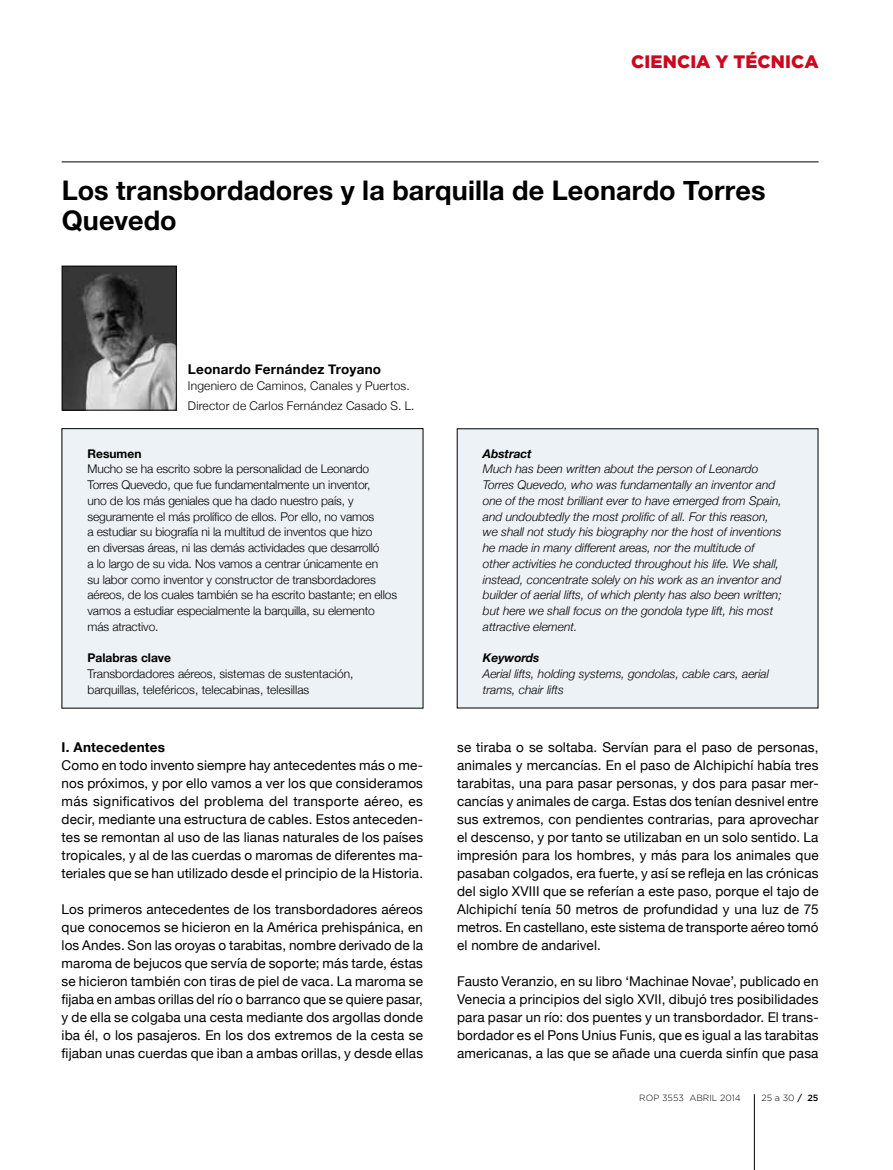
<style>
.page{position:relative;width:893px;height:1170px;background:#fff}
.page>*{position:absolute;margin:0;border:0;box-sizing:border-box;transform-origin:0 0}
.t1{font:700 27px/30px "Helvetica Neue";letter-spacing:.005em;color:#000}
.t2{font:900 18px "Gotham";letter-spacing:.005em;color:#cd071e}
.t3{font:13.5px/18px "Helvetica Neue";letter-spacing:.01em;color:#000;text-align:justify}
.t4{font:700 13.5px "Helvetica Neue";letter-spacing:.02em;color:#000}
.t5{font:300 12px/15.8px "Helvetica Neue";letter-spacing:-.01em;color:#000}
.t6{font:italic 300 12px/15.8px "Helvetica Neue";color:#000}
.t7{font:300 12px/20px "Helvetica Neue";letter-spacing:.015em;color:#000}
.t8{font:700 12px "Helvetica Neue";color:#000}
.t9{font:italic 700 12px "Helvetica Neue";color:#000}
.t10{font:300 9px "Gotham";color:#000}
.s1{font-weight:500}
</style>
<div class="page">
<hr style="left:754px;top:1094px;width:1px;height:75px;background:#000">
<div style="left:62px;top:428px;width:361px;height:280px;background:#ecf2f5"></div>
<img style="left:64px;top:268px;width:111px;height:140px">
<div style="left:62px;top:266px;width:115px;height:144px;border:1px solid #000"></div>
<div style="left:457px;top:429px;width:361px;height:279px;background:#ecf2f5"></div>
<hr style="left:62px;top:162px;width:757px;height:1px;background:#000">
<h2 class="t2" style="left:631px;top:50px;width:189px">CIENCIA Y TÉCNICA</h2>
<h1 class="t1" style="left:62px;top:175px;width:705px">Los transbordadores y la barquilla de Leonardo Torres<br>Quevedo</h1>
<p class="t4" style="left:188px;top:361px;width:195px">Leonardo Fernández Troyano</p>
<p class="t7" style="left:188px;top:375px;width:228px">Ingeniero de Caminos, Canales y Puertos.<br>Director de Carlos Fernández Casado S. L.</p>
<p class="t8" style="left:87px;top:446px;width:55px">Resumen</p>
<p class="t5" style="left:87px;top:461px;width:311px">Mucho se ha escrito sobre la personalidad de Leonardo Torres Quevedo, que fue fundamentalmente un inventor,<br>uno de los más geniales que ha dado nuestro país, y seguramente el más prolífico de ellos. Por ello, no vamos<br>a estudiar su biografía ni la multitud de inventos que hizo<br>en diversas áreas, ni las demás actividades que desarrolló<br>a lo largo de su vida. Nos vamos a centrar únicamente en<br>su labor como inventor y constructor de transbordadores aéreos, de los cuales también se ha escrito bastante; en ellos vamos a estudiar especialmente la barquilla, su elemento más atractivo.</p>
<p class="t8" style="left:87px;top:650px;width:85px">Palabras clave</p>
<p class="t5" style="left:87px;top:665px;width:268px">Transbordadores aéreos, sistemas de sustentación, barquillas, teleféricos, telecabinas, telesillas</p>
<p class="t4" style="left:62px;top:738px;width:105px">I. Antecedentes</p>
<p class="t3" style="left:62px;top:756px;width:363px">Como en todo invento siempre hay antecedentes más o me&shy;nos próximos, y por ello vamos a ver los que consideramos más significativos del problema del transporte aéreo, es decir, mediante una estructura de cables. Estos anteceden&shy;tes se remontan al uso de las lianas naturales de los países tropicales, y al de las cuerdas o maromas de diferentes ma&shy;teriales que se han utilizado desde el principio de la Historia.</p>
<p class="t3" style="left:62px;top:900px;width:363px">Los primeros antecedentes de los transbordadores aéreos que conocemos se hicieron en la América prehispánica, en los Andes. Son las oroyas o tarabitas, nombre derivado de la maroma de bejucos que servía de soporte; más tarde, éstas se hicieron también con tiras de piel de vaca. La maroma se fijaba en ambas orillas del río o barranco que se quiere pasar, y de ella se colgaba una cesta mediante dos argollas donde iba él, o los pasajeros. En los dos extremos de la cesta se fijaban unas cuerdas que iban a ambas orillas, y desde ellas</p>
<p class="t9" style="left:483px;top:446px;width:50px">Abstract</p>
<p class="t6" style="left:483px;top:461px;width:300px">Much has been written about the person of Leonardo Torres Quevedo, who was fundamentally an inventor and one of the most brilliant ever to have emerged from Spain, and undoubtedly the most prolific of all. For this reason, we shall not study his biography nor the host of inventions he made in many different areas, nor the multitude of other activities he conducted throughout his life. We shall, instead, concentrate solely on his work as an inventor and builder of aerial lifts, of which plenty has also been written; but here we shall focus on the gondola type lift, his most attractive element.</p>
<p class="t9" style="left:483px;top:650px;width:58px">Keywords</p>
<p class="t6" style="left:483px;top:666px;width:288px">Aerial lifts, holding systems, gondolas, cable cars, aerial trams, chair lifts</p>
<p class="t3" style="left:457px;top:738px;width:363px">se tiraba o se soltaba. Servían para el paso de personas, animales y mercancías. En el paso de Alchipichí había tres tarabitas, una para pasar personas, y dos para pasar mer&shy;cancías y animales de carga. Estas dos tenían desnivel entre sus extremos, con pendientes contrarias, para aprovechar el descenso, y por tanto se utilizaban en un solo sentido. La impresión para los hombres, y más para los animales que pasaban colgados, era fuerte, y así se refleja en las crónicas del siglo XVIII que se referían a este paso, porque el tajo de Alchipichí tenía 50 metros de profundidad y una luz de 75 metros. En castellano, este sistema de transporte aéreo tomó el nombre de andarivel.</p>
<p class="t3" style="left:457px;top:972px;width:363px">Fausto Veranzio, en su libro ‘Machinae Novae’, publicado en Venecia a principios del siglo XVII, dibujó tres posibilidades para pasar un río: dos puentes y un transbordador. El trans&shy;bordador es el Pons Unius Funis, que es igual a las tarabitas americanas, a las que se añade una cuerda sinfín que pasa</p>
<p class="t10" style="left:761px;top:1092px;width:59px">25 a 30 <span class="s1">/ 25</span></p>
<p class="t10" style="left:639px;top:1092px;width:103px">ROP 3553 ABRIL 2014</p>
</div>
